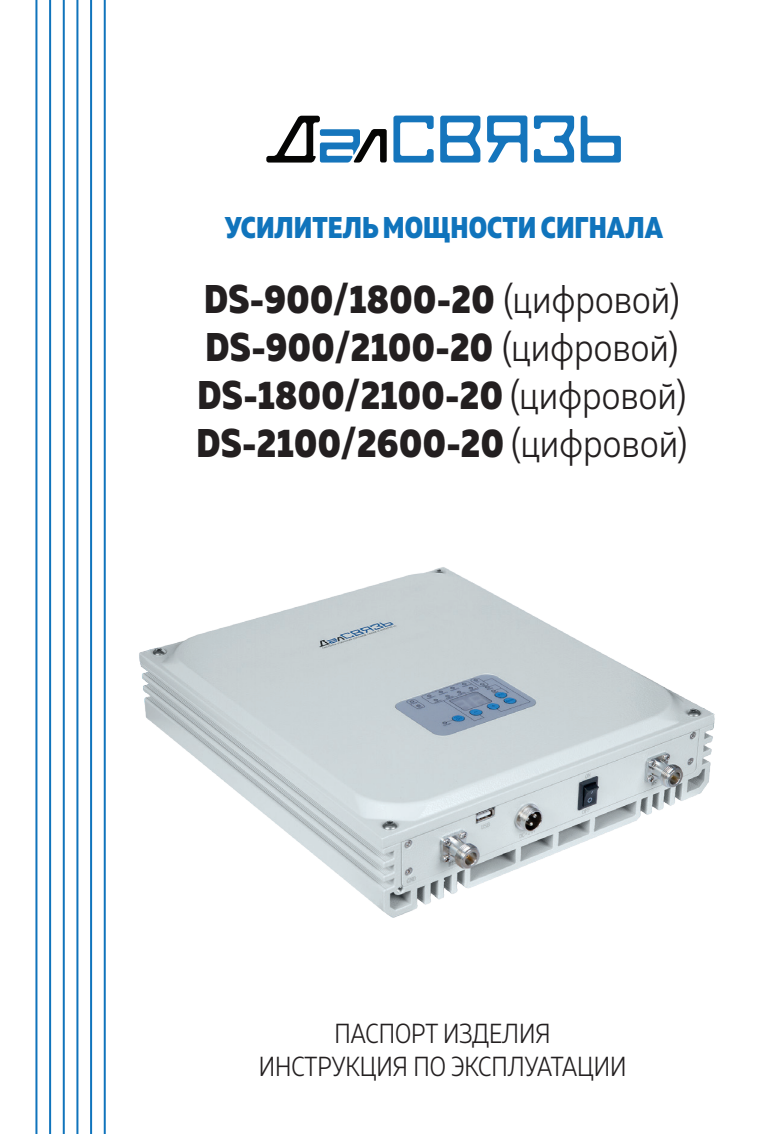
<style>
.page{position:relative;width:780px;height:1134px;background:#fff}
.page>*{position:absolute;margin:0;border:0;box-sizing:border-box;transform-origin:0 0}
.t1{font:800 40px/48px "Muller Narrow";letter-spacing:.01em;color:#231f20}
.t2{font:800 30px "Muller Narrow";color:#1074bc}
.t3{font:300 27.5px/33px "Muller Narrow";color:#231f20;text-align:center}
.s1{font-weight:300}
</style>
<div class="page">
<svg style="left:266px;top:116px;width:120px;height:47px"></svg>
<svg style="left:580px;top:116px;width:41px;height:47px"></svg>
<svg style="left:393px;top:116px;width:40px;height:47px"></svg>
<svg style="left:534px;top:116px;width:40px;height:47px"></svg>
<svg style="left:440px;top:116px;width:40px;height:47px"></svg>
<svg style="left:487px;top:116px;width:40px;height:47px"></svg>
<hr style="left:35px;top:0;width:2px;height:1134px;background:#1074bc">
<hr style="left:63px;top:0;width:2px;height:1134px;background:#1074bc">
<hr style="left:90px;top:0;width:2px;height:1134px;background:#1074bc">
<hr style="left:49px;top:0;width:2px;height:1134px;background:#1074bc">
<hr style="left:76px;top:0;width:2px;height:1134px;background:#1074bc">
<hr style="left:104px;top:0;width:2px;height:1134px;background:#1074bc">
<img style="left:105px;top:536px;width:610px;height:397px">
<p class="t2" style="left:225px;top:209px;width:439px">УСИЛИТЕЛЬ МОЩНОСТИ СИГНАЛА</p>
<p class="t1" style="left:196px;top:275px;width:492px">DS-900/1800-20 <span class="s1">(цифровой)<br></span>DS-900/2100-20 <span class="s1">(цифровой)<br></span>DS-1800/2100-20 <span class="s1">(цифровой)<br></span>DS-2100/2600-20 <span class="s1">(цифровой)</span></p>
<p class="t3" style="left:259px;top:1017px;width:369px">ПАСПОРТ ИЗДЕЛИЯ<br>ИНСТРУКЦИЯ ПО ЭКСПЛУАТАЦИИ</p>
</div>
